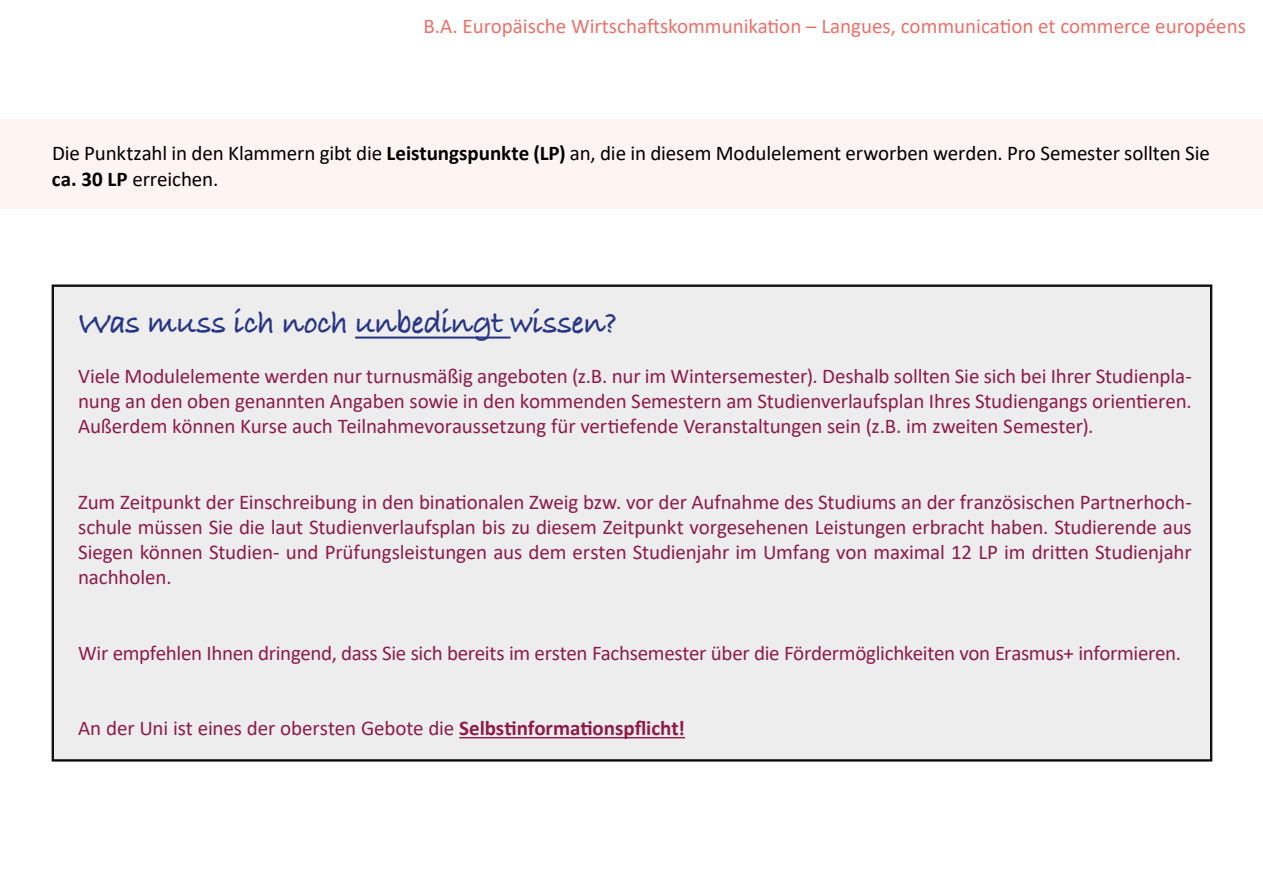
<style>
.page{position:relative;width:1263px;height:893px;background:#fff}
.page>*{position:absolute;margin:0;border:0;box-sizing:border-box;transform-origin:0 0}
.t1{font:700 33px "Bradley Hand ITCTT";letter-spacing:-.02em;color:#283583}
.t2{font:21px/25.2px "Calibri";letter-spacing:-.01em;color:#8e1b48;text-align:justify}
.t3{font:21px/25.2px "Calibri";letter-spacing:-.01em;color:#000}
.t4{font:21px "Calibri";color:#ee706a}
.s1{font-weight:700}
</style>
<div class="page">
<div style="left:52px;top:285px;width:1160px;height:476px;background:#ededed"></div>
<hr style="left:355px;top:337px;width:156px;height:2px;background:#283583">
<hr style="left:459px;top:737px;width:226px;height:1px;background:#8e1b48">
<div style="left:0;top:119px;width:1263px;height:89px;background:#fef4f2"></div>
<p class="t4" style="left:423px;top:11px;width:824px">B.A. Europäische Wirtschaftskommunikation – Langues, communication et commerce européens</p>
<p class="t3" style="left:52px;top:140px;width:1159px">Die Punktzahl in den Klammern gibt die <span class="s1">Leistungspunkte (LP)</span> an, die in diesem Modulelement erworben werden. Pro Semester sollten Sie <span class="s1">ca. 30 LP</span> erreichen.</p>
<h1 class="t1" style="left:78px;top:298px;width:541px">Was muss ich noch unbedingt wissen?</h1>
<p class="t2" style="left:78px;top:362px;width:1115px">Viele Modulelemente werden nur turnusmäßig angeboten (z.B. nur im Wintersemester). Deshalb sollten Sie sich bei Ihrer Studienpla&shy;nung an den oben genannten Angaben sowie in den kommenden Semestern am Studienverlaufsplan Ihres Studiengangs orientieren.<br>Außerdem können Kurse auch Teilnahmevoraussetzung für vertiefende Veranstaltungen sein (z.B. im zweiten Semester).</p>
<p class="t2" style="left:78px;top:488px;width:1115px">Zum Zeitpunkt der Einschreibung in den binationalen Zweig bzw. vor der Aufnahme des Studiums an der französischen Partnerhoch&shy;schule müssen Sie die laut Studienverlaufsplan bis zu diesem Zeitpunkt vorgesehenen Leistungen erbracht haben. Studierende aus Siegen können Studien- und Prüfungsleistungen aus dem ersten Studienjahr im Umfang von maximal 12 LP im dritten Studienjahr nachholen.</p>
<p class="t2" style="left:78px;top:640px;width:1104px">Wir empfehlen Ihnen dringend, dass Sie sich bereits im ersten Fachsemester über die Fördermöglichkeiten von Erasmus+ informieren.</p>
<p class="t2" style="left:78px;top:715px;width:608px">An der Uni ist eines der obersten Gebote die <span class="s1">Selbstinformationspflicht!</span></p>
</div>
